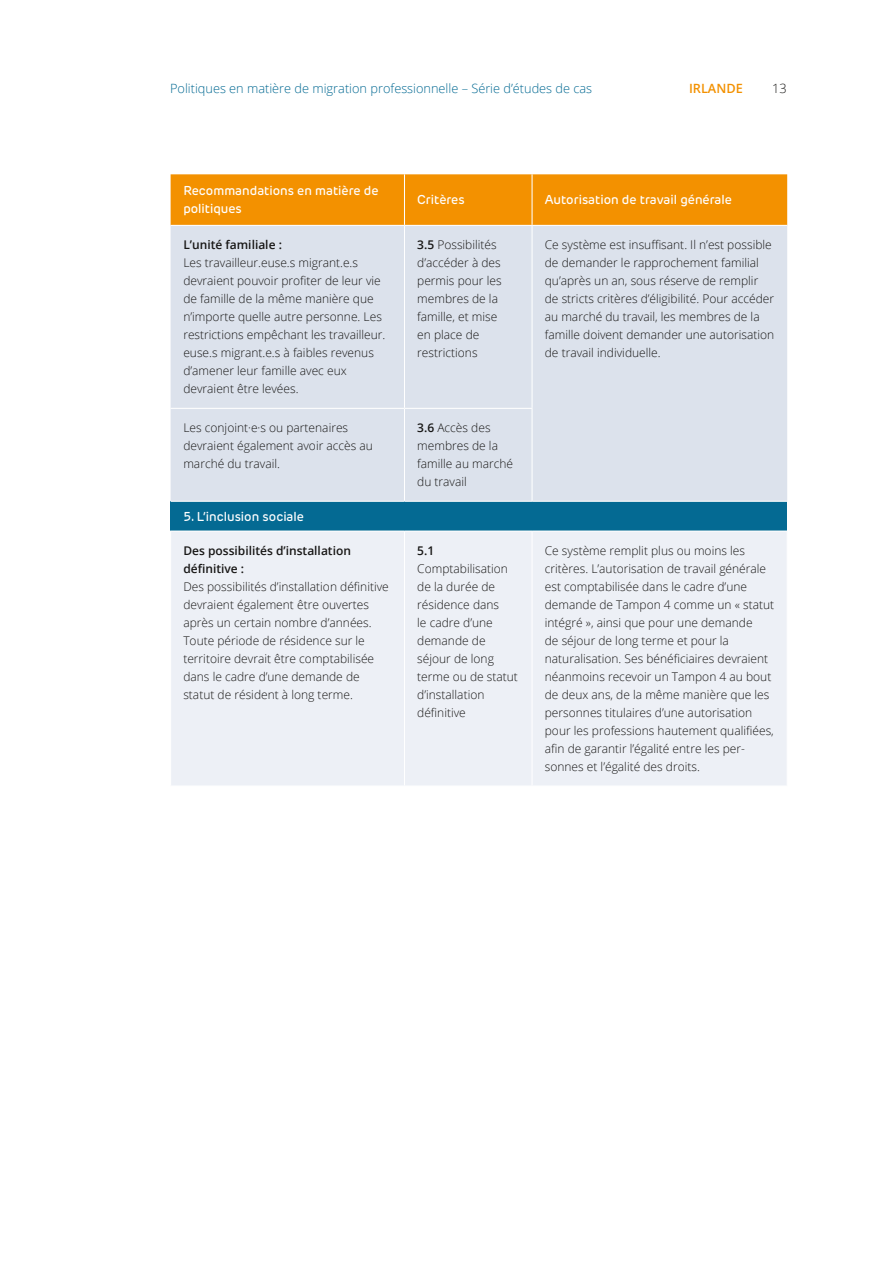
<style>
.page{position:relative;width:893px;height:1263px;background:#fff}
.page>*{position:absolute;margin:0;border:0;box-sizing:border-box;transform-origin:0 0}
.t1{font:500 12.75px/18px "New Rubrik Edge";color:#fff}
.t2{font:300 12.75px "Open Sans";color:#046a93}
.t3{font:600 12.75px "Open Sans";color:#f39100}
.t4{font:300 12.75px "Open Sans";color:#181716}
.t5{font:300 12px/18px "Open Sans";color:#181716}
.t6{font:600 12px/18px "Open Sans";color:#181716}
.s1{font-weight:600}
</style>
<div class="page">
<div style="left:171px;top:174px;width:616px;height:51px;background:#f39100"></div>
<div style="left:171px;top:226px;width:616px;height:275px;background:#dce2ec"></div>
<div style="left:171px;top:501px;width:616px;height:30px;background:#046a93"></div>
<div style="left:171px;top:532px;width:616px;height:253px;background:#edf0f6"></div>
<hr style="left:404px;top:174px;width:1px;height:51px;background:#fff">
<hr style="left:531px;top:174px;width:2px;height:51px;background:#fff">
<hr style="left:171px;top:501px;width:233px;height:1px;background:#fff">
<hr style="left:404px;top:501px;width:128px;height:1px;background:#fff">
<hr style="left:532px;top:501px;width:255px;height:1px;background:#fff">
<hr style="left:404px;top:226px;width:1px;height:182px;background:#fff">
<hr style="left:531px;top:226px;width:2px;height:182px;background:#fff">
<hr style="left:171px;top:408px;width:233px;height:1px;background:#fff">
<hr style="left:404px;top:408px;width:129px;height:1px;background:#fff">
<hr style="left:404px;top:409px;width:1px;height:92px;background:#fff">
<hr style="left:531px;top:409px;width:2px;height:92px;background:#fff">
<hr style="left:170px;top:530px;width:234px;height:2px;background:#fff">
<hr style="left:404px;top:530px;width:128px;height:2px;background:#fff">
<hr style="left:404px;top:532px;width:1px;height:253px;background:#fff">
<hr style="left:532px;top:530px;width:256px;height:2px;background:#fff">
<hr style="left:531px;top:532px;width:2px;height:253px;background:#fff">
<p class="t2" style="left:170px;top:79px;width:424px">Politiques en matière de migration professionnelle – Série d’études de cas</p>
<p class="t3" style="left:689px;top:79px;width:55px">IRLANDE</p>
<p class="t4" style="left:772px;top:79px;width:16px">13</p>
<p class="t1" style="left:183px;top:182px;width:197px">Recommandations en matière de politiques</p>
<p class="t1" style="left:417px;top:191px;width:49px">Critères</p>
<p class="t1" style="left:545px;top:191px;width:189px">Autorisation de travail générale</p>
<p class="t6" style="left:183px;top:236px;width:100px">L’unité familiale :</p>
<p class="t5" style="left:183px;top:254px;width:204px">Les travailleur.euse.s migrant.e.s devraient pouvoir profiter de leur vie de famille de la même manière que n’importe quelle autre personne. Les restrictions empêchant les travailleur. euse.s migrant.e.s à faibles revenus d’amener leur famille avec eux devraient être levées.</p>
<p class="t5" style="left:417px;top:236px;width:86px"><span class="s1">3.5</span> Possibilités d’accéder à des permis pour les membres de la famille, et mise en place de restrictions</p>
<p class="t5" style="left:545px;top:236px;width:231px">Ce système est insuffisant. Il n’est possible de demander le rapprochement familial qu’après un an, sous réserve de remplir de stricts critères d’éligibilité. Pour accéder au marché du travail, les membres de la famille doivent demander une autorisation de travail individuelle.</p>
<p class="t5" style="left:183px;top:419px;width:191px">Les conjoint·e·s ou partenaires devraient également avoir accès au marché du travail.</p>
<p class="t5" style="left:417px;top:419px;width:97px"><span class="s1">3.6</span> Accès des membres de la famille au marché du travail</p>
<p class="t1" style="left:183px;top:507px;width:122px">5. L’inclusion sociale</p>
<p class="t6" style="left:183px;top:541px;width:169px">Des possibilités d’installation définitive :</p>
<p class="t5" style="left:183px;top:577px;width:207px">Des possibilités d’installation définitive devraient également être ouvertes après un certain nombre d’années.<br>Toute période de résidence sur le territoire devrait être comptabilisée dans le cadre d’une demande de statut de résident à long terme.</p>
<p class="t6" style="left:417px;top:541px;width:19px">5.1</p>
<p class="t5" style="left:417px;top:559px;width:102px">Comptabilisation de la durée de résidence dans<br>le cadre d’une demande de séjour de long terme ou de statut d’installation définitive</p>
<p class="t5" style="left:545px;top:541px;width:231px">Ce système remplit plus ou moins les critères. L’autorisation de travail générale est comptabilisée dans le cadre d’une demande de Tampon 4 comme un « statut intégré », ainsi que pour une demande<br>de séjour de long terme et pour la naturalisation. Ses bénéficiaires devraient néanmoins recevoir un Tampon 4 au bout de deux ans, de la même manière que les personnes titulaires d’une autorisation pour les professions hautement qualifiées, afin de garantir l’égalité entre les per&shy;sonnes et l’égalité des droits.</p>
</div>
